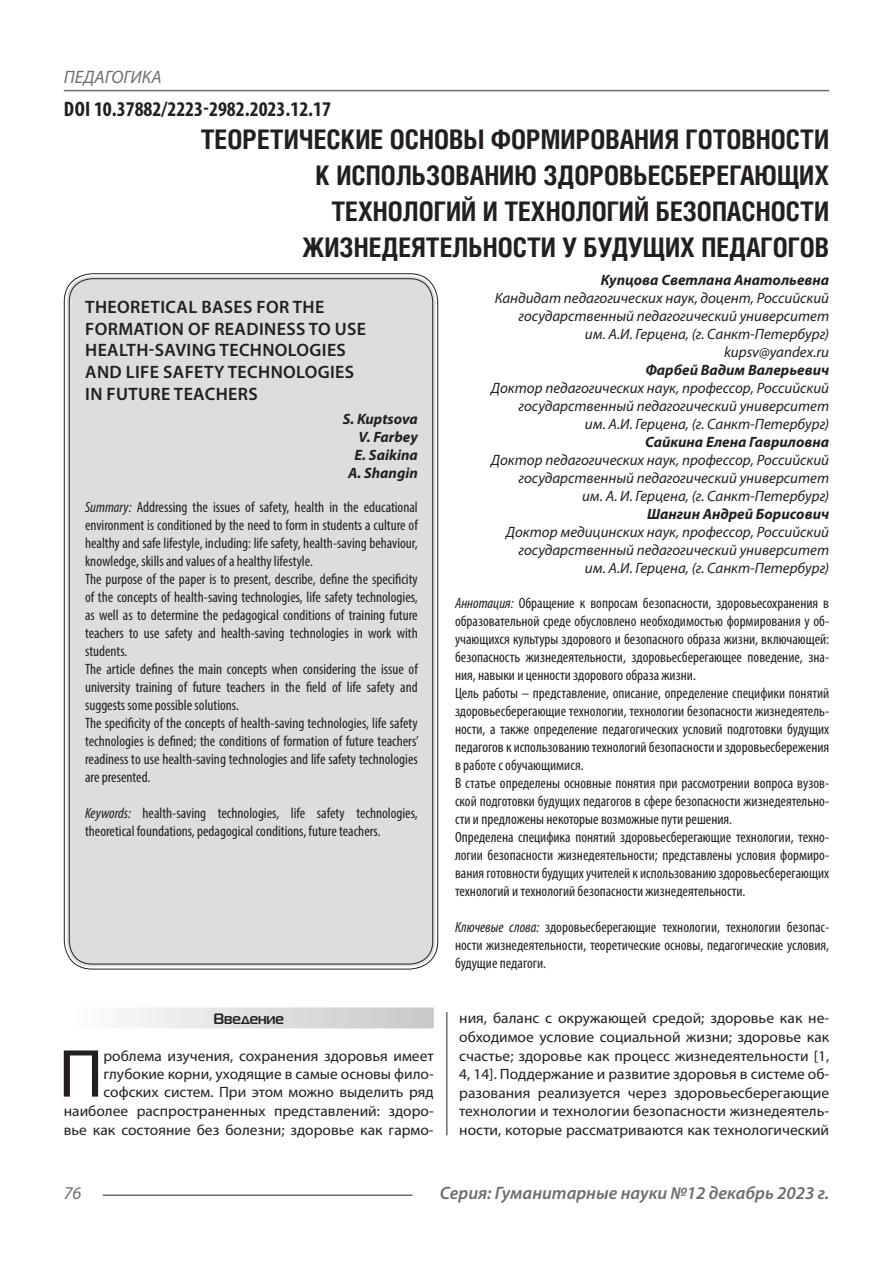
<style>
.page{position:relative;width:893px;height:1263px;background:#fff}
.page>*{position:absolute;margin:0;border:0;box-sizing:border-box;transform-origin:0 0}
.Статья_текст_первый{font:68.4px "Myriad Pro";color:#231f20}
.Статья_название{font:700 27px "Helios Cond C";color:#231f20}
.ДОИ{font:700 condensed 21px "Myriad Pro";color:#231f20}
.Статья_название_англ{font:600 18px/21.6px "Myriad Pro";letter-spacing:.02em;color:#231f20}
.t1{font:italic 600 18px "Myriad Pro";color:#6c6d70}
.t2{font:italic 18px "Myriad Pro";color:#6c6d70}
.Статья_аннотация_тек{font:condensed 15px/18px "Myriad Pro";color:#231f20;text-align:justify}
.Статья_аннотация_анг{font:condensed 15px/18px "Myriad Pro";color:#231f20;text-align:justify}
.Статья_текст_первый-2{font:15px/18.6px "Myriad Pro";color:#231f20;text-align:justify}
.Статья_автор_инфо{font:italic 15px/18px "Myriad Pro";color:#231f20;text-align:right}
.Статья_автор_фио_рус{font:italic 700 15px "Myriad Pro";color:#231f20}
.Статья_автор_англ{font:italic 700 15px "Myriad Pro";color:#231f20}
.Статья_подзаголовок{font:700 15px "Magistral C";color:#231f20}
.s1{font-style:italic}
</style>
<div class="page">
<hr style="left:446px;top:128px;width:1px;height:1007px;background:#231f20">
<hr style="left:103px;top:1194px;width:309px;height:2px;background:#6c6d70">
<hr style="left:64px;top:90px;width:765px;height:1px;background:#6c6d70">
<div style="left:67px;top:276px;width:368px;height:690px;background:#dcdddf;border-radius:26px"></div>
<div style="left:64px;top:1007px;width:370px;height:21px;background:linear-gradient(to right,#fefeff,#c6c8ca)"></div>
<p class="t2" style="left:64px;top:66px;width:100px">ПЕДАГОГИКА</p>
<p class="ДОИ" style="left:64px;top:96px;width:269px">DOI 10.37882/2223-2982.2023.12.17</p>
<p class="Статья_название" style="left:201px;top:124px;width:630px">ТЕОРЕТИЧЕСКИЕ ОСНОВЫ ФОРМИРОВАНИЯ ГОТОВНОСТИ</p>
<p class="Статья_название" style="left:316px;top:160px;width:515px">К ИСПОЛЬЗОВАНИЮ ЗДОРОВЬЕСБЕРЕГАЮЩИХ</p>
<p class="Статья_название" style="left:331px;top:196px;width:499px">ТЕХНОЛОГИЙ И ТЕХНОЛОГИЙ БЕЗОПАСНОСТИ</p>
<p class="Статья_название" style="left:302px;top:232px;width:528px">ЖИЗНЕДЕЯТЕЛЬНОСТИ У БУДУЩИХ ПЕДАГОГОВ</p>
<p class="Статья_автор_фио_рус" style="left:601px;top:270px;width:230px">Купцова Светлана Анатольевна</p>
<p class="Статья_автор_инфо" style="left:495px;top:289px;width:336px">Кандидат педагогических наук, доцент, Российский государственный педагогический университет</p>
<p class="Статья_автор_инфо" style="left:585px;top:325px;width:246px">им. А.И. Герцена, (г. Санкт-Петербург)</p>
<p class="Статья_автор_инфо" style="left:724px;top:343px;width:107px">kupsv@yandex.ru</p>
<p class="Статья_автор_фио_рус" style="left:645px;top:360px;width:185px">Фарбей Вадим Валерьевич</p>
<p class="Статья_автор_инфо" style="left:491px;top:379px;width:340px">Доктор педагогических наук, профессор, Российский государственный педагогический университет</p>
<p class="Статья_автор_инфо" style="left:585px;top:415px;width:246px">им. А.И. Герцена, (г. Санкт-Петербург)</p>
<p class="Статья_автор_фио_рус" style="left:645px;top:432px;width:185px">Сайкина Елена Гавриловна</p>
<p class="Статья_автор_инфо" style="left:491px;top:451px;width:340px">Доктор педагогических наук, профессор, Российский государственный педагогический университет</p>
<p class="Статья_автор_инфо" style="left:582px;top:487px;width:249px">им. А. И. Герцена, (г. Санкт-Петербург)</p>
<p class="Статья_автор_фио_рус" style="left:647px;top:504px;width:184px">Шангин Андрей Борисович</p>
<p class="Статья_автор_инфо" style="left:506px;top:523px;width:325px">Доктор медицинских наук, профессор, Российский государственный педагогический университет</p>
<p class="Статья_автор_инфо" style="left:585px;top:559px;width:246px">им. А.И. Герцена, (г. Санкт-Петербург)</p>
<p class="Статья_аннотация_тек" style="left:455px;top:593px;width:376px"><span class="s1">Аннотация:</span> Обращение к вопросам безопасности, здоровьесохранения в образовательной среде обусловлено необходимостью формирования у об&shy;учающихся культуры здорового и безопасного образа жизни, включающей: безопасность жизнедеятельности, здоровьесберегающее поведение, зна&shy;ния, навыки и ценности здорового образа жизни.</p>
<p class="Статья_аннотация_тек" style="left:455px;top:683px;width:376px">Цель работы – представление, описание, определение специфики понятий здоровьесберегающие технологии, технологии безопасности жизнедеятель&shy;ности, а также определение педагогических условий подготовки будущих педагогов к использованию технологий безопасности и здоровьесбережения в работе с обучающимися.</p>
<p class="Статья_аннотация_тек" style="left:455px;top:773px;width:376px">В статье определены основные понятия при рассмотрении вопроса вузов&shy;ской подготовки будущих педагогов в сфере безопасности жизнедеятельно&shy;сти и предложены некоторые возможные пути решения.</p>
<p class="Статья_аннотация_тек" style="left:455px;top:827px;width:376px">Определена специфика понятий здоровьесберегающие технологии, техно&shy;логии безопасности жизнедеятельности; представлены условия формиро&shy;вания готовности будущих учителей к использованию здоровьесберегающих технологий и технологий безопасности жизнедеятельности.</p>
<p class="Статья_аннотация_тек" style="left:455px;top:917px;width:376px"><span class="s1">Ключевые слова:</span> здоровьесберегающие технологии, технологии безопас&shy;ности жизнедеятельности, теоретические основы, педагогические условия, будущие педагоги.</p>
<p class="Статья_название_англ" style="left:85px;top:296px;width:282px">THEORETICAL BASES FOR THE<br>FORMATION OF READINESS TO USE<br>HEALTH-SAVING TECHNOLOGIES</p>
<p class="Статья_название_англ" style="left:85px;top:361px;width:270px">AND LIFE SAFETY TECHNOLOGIES</p>
<p class="Статья_название_англ" style="left:85px;top:382px;width:174px">IN FUTURE TEACHERS</p>
<p class="Статья_автор_англ" style="left:343px;top:409px;width:77px">S. Kuptsova</p>
<p class="Статья_автор_англ" style="left:358px;top:427px;width:61px">V. Farbey</p>
<p class="Статья_автор_англ" style="left:355px;top:445px;width:65px">E. Saikina</p>
<p class="Статья_автор_англ" style="left:348px;top:463px;width:71px">A. Shangin</p>
<p class="Статья_аннотация_анг" style="left:85px;top:498px;width:334px"><span class="s1">Summary:</span> Addressing the issues of safety, health in the educational environment is conditioned by the need to form in students a culture of healthy and safe lifestyle, including: life safety, health-saving behaviour, knowledge, skills and values of a healthy lifestyle.</p>
<p class="Статья_аннотация_анг" style="left:85px;top:570px;width:334px">The purpose of the paper is to present, describe, define the specificity of the concepts of health-saving technologies, life safety technologies, as well as to determine the pedagogical conditions of training future teachers to use safety and health-saving technologies in work with students.</p>
<p class="Статья_аннотация_анг" style="left:85px;top:660px;width:334px">The article defines the main concepts when considering the issue of university training of future teachers in the field of life safety and suggests some possible solutions.</p>
<p class="Статья_аннотация_анг" style="left:85px;top:714px;width:335px">The specificity of the concepts of health-saving technologies, life safety technologies is defined; the conditions of formation of future teachers’ readiness to use health-saving technologies and life safety technologies are presented.</p>
<p class="Статья_аннотация_анг" style="left:85px;top:804px;width:334px"><span class="s1">Keywords:</span> health-saving technologies, life safety technologies, theoretical foundations, pedagogical conditions, future teachers.</p>
<p class="Статья_подзаголовок" style="left:213px;top:1010px;width:72px">Введение</p>
<p class="Статья_текст_первый" style="left:58px;top:1031px;width:47px">П</p>
<p class="Статья_текст_первый-2" style="left:103px;top:1046px;width:332px;line-height:18px">роблема изучения, сохранения здоровья имеет глубокие корни, уходящие в самые основы фило&shy;софских систем. При этом можно выделить ряд</p>
<p class="Статья_текст_первый-2" style="left:64px;top:1101px;width:371px;line-height:19.4px">наиболее распространенных представлений: здоро&shy;вье как состояние без болезни; здоровье как гармо-</p>
<p class="Статья_текст_первый-2" style="left:459px;top:1009px;width:371px">ния, баланс с окружающей средой; здоровье как не&shy;обходимое условие социальной жизни; здоровье как счастье; здоровье как процесс жизнедеятельности [1, 4, 14]. Поддержание и развитие здоровья в системе об&shy;разования реализуется через здоровьесберегающие технологии и технологии безопасности жизнедеятель&shy;ности, которые рассматриваются как технологический</p>
<p class="t2" style="left:64px;top:1182px;width:19px">76</p>
<p class="t1" style="left:440px;top:1182px;width:391px">Серия: Гуманитарные науки №12 декабрь 2023 г.</p>
</div>
